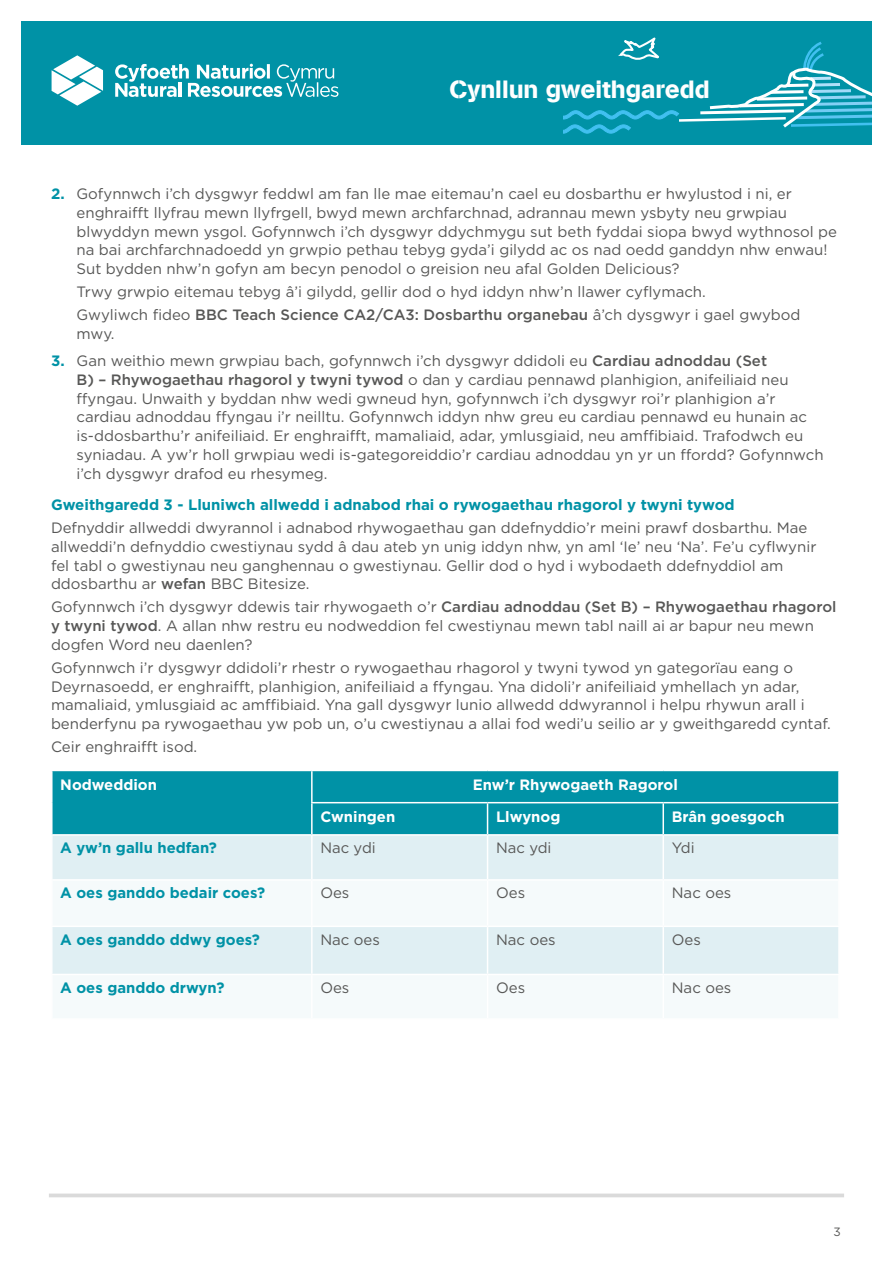
<style>
.page{position:relative;width:893px;height:1263px;background:#fff}
.page>*{position:absolute;margin:0;border:0;box-sizing:border-box;transform-origin:0 0}
.t1{font:24.75px "AG Book Stencil";color:#fff}
.t2{font:15px/18.8px "Gotham";color:#575756}
.t3{font:700 15px "Gotham";color:#0092a6}
.t4{font:700 15px "Gotham";color:#fff}
.t5{font:12px "Gotham";color:#575756}
.s1{font-weight:700;color:#0092a6}
.s2{font-weight:500}
</style>
<div class="page">
<svg style="left:49px;top:1193px;width:795px;height:4px;fill:#dadada"></svg>
<div style="left:53px;top:771px;width:785px;height:63px;background:#0092a6"></div>
<div style="left:53px;top:836px;width:785px;height:43px;background:#e0eff3"></div>
<div style="left:53px;top:927px;width:785px;height:47px;background:#e0eff3"></div>
<hr style="left:311px;top:771px;width:2px;height:31px;background:#fff">
<hr style="left:311px;top:802px;width:177px;height:1px;background:#fff">
<hr style="left:311px;top:803px;width:2px;height:31px;background:#fff">
<hr style="left:488px;top:802px;width:175px;height:1px;background:#fff">
<hr style="left:487px;top:803px;width:1px;height:31px;background:#fff">
<hr style="left:663px;top:802px;width:177px;height:1px;background:#fff">
<hr style="left:662px;top:803px;width:2px;height:31px;background:#fff">
<hr style="left:311px;top:836px;width:2px;height:43px;background:#fff">
<hr style="left:487px;top:836px;width:1px;height:43px;background:#fff">
<hr style="left:662px;top:836px;width:2px;height:43px;background:#fff">
<hr style="left:311px;top:927px;width:2px;height:47px;background:#fff">
<hr style="left:487px;top:927px;width:1px;height:47px;background:#fff">
<hr style="left:662px;top:927px;width:2px;height:47px;background:#fff">
<div style="left:21px;top:21px;width:851px;height:124px;background:#0092a6"></div>
<svg style="left:563px;top:37px;width:309px;height:97px"></svg>
<svg style="left:52px;top:55px;width:51px;height:51px"></svg>
<svg style="left:115px;top:64px;width:223px;height:33px"></svg>
<h1 class="t1" style="left:449px;top:75px;width:262px">Cynllun gweithgaredd</h1>
<p class="t2" style="left:77px;top:184px;width:762px;text-indent:-26px"><span class="s1">2.</span> Gofynnwch i’ch dysgwyr feddwl am fan lle mae eitemau’n cael eu dosbarthu er hwylustod i ni, er enghraifft llyfrau mewn llyfrgell, bwyd mewn archfarchnad, adrannau mewn ysbyty neu grwpiau blwyddyn mewn ysgol. Gofynnwch i’ch dysgwyr ddychmygu sut beth fyddai siopa bwyd wythnosol pe na bai archfarchnadoedd yn grwpio pethau tebyg gyda’i gilydd ac os nad oedd ganddyn nhw enwau!<br>Sut bydden nhw’n gofyn am becyn penodol o greision neu afal Golden Delicious?</p>
<p class="t2" style="left:77px;top:280px;width:725px;line-height:23px">Trwy grwpio eitemau tebyg â’i gilydd, gellir dod o hyd iddyn nhw’n llawer cyflymach.<br>Gwyliwch fideo <span class="s2">BBC Teach Science CA2/CA3: Dosbarthu organebau</span> â’ch dysgwyr i gael gwybod</p>
<p class="t2" style="left:77px;top:324px;width:40px">mwy.</p>
<p class="t2" style="left:77px;top:351px;width:749px;text-indent:-26px"><span class="s1">3.</span> Gan weithio mewn grwpiau bach, gofynnwch i’ch dysgwyr ddidoli eu <span class="s2">Cardiau adnoddau (Set<br>B) – Rhywogaethau rhagorol y twyni tywod</span> o dan y cardiau pennawd planhigion, anifeiliaid neu ffyngau. Unwaith y byddan nhw wedi gwneud hyn, gofynnwch i’ch dysgwyr roi’r planhigion a’r cardiau adnoddau ffyngau i’r neilltu. Gofynnwch iddyn nhw greu eu cardiau pennawd eu hunain ac is-ddosbarthu’r anifeiliaid. Er enghraifft, mamaliaid, adar, ymlusgiaid, neu amffibiaid. Trafodwch eu syniadau. A yw’r holl grwpiau wedi is-gategoreiddio’r cardiau adnoddau yn yr un ffordd? Gofynnwch i’ch dysgwyr drafod eu rhesymeg.</p>
<p class="t3" style="left:51px;top:495px;width:685px">Gweithgaredd 3 - Lluniwch allwedd i adnabod rhai o rywogaethau rhagorol y twyni tywod</p>
<p class="t2" style="left:51px;top:518px;width:767px">Defnyddir allweddi dwyrannol i adnabod rhywogaethau gan ddefnyddio’r meini prawf dosbarthu. Mae allweddi’n defnyddio cwestiynau sydd â dau ateb yn unig iddyn nhw, yn aml ‘Ie’ neu ‘Na’. Fe’u cyflwynir fel tabl o gwestiynau neu ganghennau o gwestiynau. Gellir dod o hyd i wybodaeth ddefnyddiol am ddosbarthu ar <span class="s2">wefan</span> BBC Bitesize.</p>
<p class="t2" style="left:51px;top:597px;width:787px">Gofynnwch i’ch dysgwyr ddewis tair rhywogaeth o’r <span class="s2">Cardiau adnoddau (Set B) – Rhywogaethau rhagorol y twyni tywod</span>. A allan nhw restru eu nodweddion fel cwestiynau mewn tabl naill ai ar bapur neu mewn dogfen Word neu daenlen?</p>
<p class="t2" style="left:51px;top:658px;width:781px">Gofynnwch i’r dysgwyr ddidoli’r rhestr o rywogaethau rhagorol y twyni tywod yn gategorïau eang o Deyrnasoedd, er enghraifft, planhigion, anifeiliaid a ffyngau. Yna didoli’r anifeiliaid ymhellach yn adar, mamaliaid, ymlusgiaid ac amffibiaid. Yna gall dysgwyr lunio allwedd ddwyrannol i helpu rhywun arall i benderfynu pa rywogaethau yw pob un, o’u cwestiynau a allai fod wedi’u seilio ar y gweithgaredd cyntaf.</p>
<p class="t2" style="left:51px;top:737px;width:148px">Ceir enghraifft isod.</p>
<p class="t4" style="left:60px;top:775px;width:98px">Nodweddion</p>
<p class="t4" style="left:473px;top:775px;width:207px">Enw’r Rhywogaeth Ragorol</p>
<p class="t4" style="left:320px;top:807px;width:76px">Cwningen</p>
<p class="t4" style="left:496px;top:807px;width:66px">Llwynog</p>
<p class="t4" style="left:672px;top:807px;width:115px">Brân goesgoch</p>
<p class="t3" style="left:60px;top:838px;width:158px">A yw’n gallu hedfan?</p>
<p class="t2" style="left:320px;top:838px;width:57px">Nac ydi</p>
<p class="t2" style="left:496px;top:838px;width:57px">Nac ydi</p>
<p class="t2" style="left:672px;top:838px;width:24px">Ydi</p>
<p class="t3" style="left:60px;top:883px;width:206px">A oes ganddo bedair coes?</p>
<p class="t2" style="left:320px;top:883px;width:31px">Oes</p>
<p class="t2" style="left:496px;top:883px;width:31px">Oes</p>
<p class="t2" style="left:672px;top:883px;width:61px">Nac oes</p>
<p class="t3" style="left:60px;top:929px;width:201px">A oes ganddo ddwy goes?</p>
<p class="t2" style="left:320px;top:930px;width:61px">Nac oes</p>
<p class="t2" style="left:496px;top:930px;width:61px">Nac oes</p>
<p class="t2" style="left:672px;top:930px;width:31px">Oes</p>
<p class="t3" style="left:60px;top:977px;width:166px">A oes ganddo drwyn?</p>
<p class="t2" style="left:320px;top:978px;width:31px">Oes</p>
<p class="t2" style="left:496px;top:978px;width:31px">Oes</p>
<p class="t2" style="left:672px;top:978px;width:61px">Nac oes</p>
<p class="t5" style="left:833px;top:1224px;width:9px">3</p>
</div>
